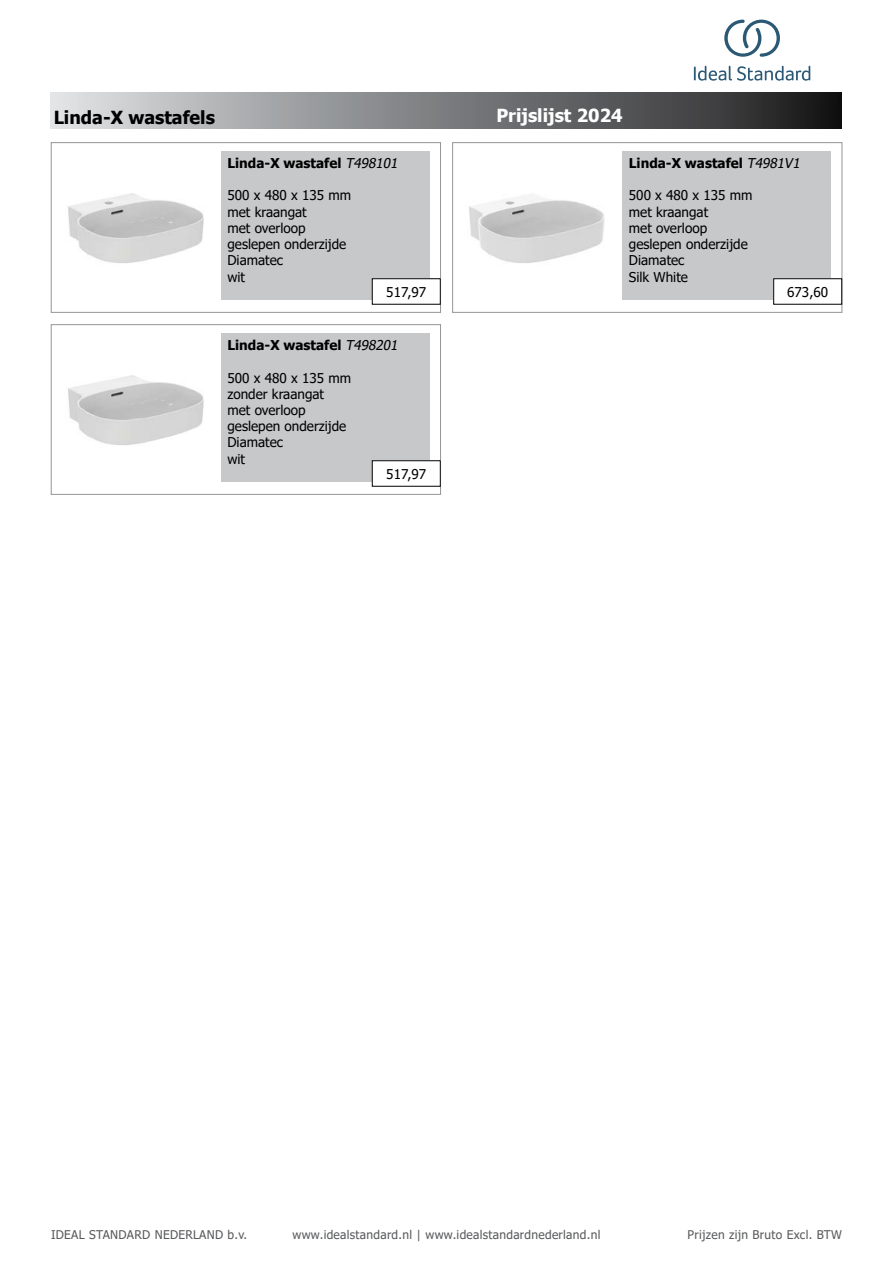
<style>
.page{position:relative;width:893px;height:1263px;background:#fff}
.page>*{position:absolute;margin:0;border:0;box-sizing:border-box;transform-origin:0 0}
.t1{font:700 18px "Tahoma";color:#000}
.t2{font:700 18px "Tahoma";color:#fff}
.t3{font:13.5px/16.2px "Tahoma";color:#000}
.t4{font:700 13.5px "Tahoma";color:#000}
.t5{font:12px "Tahoma";letter-spacing:.025em;color:#58595b}
.s1{font-weight:400;font-style:italic}
</style>
<div class="page">
<div style="left:51px;top:92px;width:791px;height:37px;background:linear-gradient(to right,#dee1e3,#1a1a1b)"></div>
<div style="left:51px;top:142px;width:390px;height:171px;border:1px solid #939598"></div>
<img style="left:68px;top:193px;width:136px;height:70px">
<div style="left:221px;top:151px;width:209px;height:149px;background:#c7c8ca"></div>
<div style="left:452px;top:142px;width:390px;height:171px;border:1px solid #939598"></div>
<img style="left:469px;top:194px;width:136px;height:69px">
<div style="left:622px;top:151px;width:209px;height:149px;background:#c7c8ca"></div>
<div style="left:51px;top:324px;width:390px;height:171px;border:1px solid #939598"></div>
<img style="left:68px;top:375px;width:136px;height:70px">
<div style="left:221px;top:333px;width:209px;height:149px;background:#c7c8ca"></div>
<div style="left:372px;top:279px;width:68px;height:25px;background:#fff"></div>
<div style="left:774px;top:279px;width:68px;height:25px;background:#fff"></div>
<div style="left:372px;top:461px;width:68px;height:25px;background:#fff"></div>
<div style="left:372px;top:460px;width:68px;height:26px;border:1px solid #000"></div>
<svg style="left:694px;top:66px;width:116px;height:15px"></svg>
<svg style="left:724px;top:20px;width:56px;height:37px"></svg>
<h1 class="t1" style="left:54px;top:105px;width:163px">Linda-X wastafels</h1>
<p class="t4" style="left:227px;top:154px;width:175px">Linda-X wastafel <span class="s1">T498101</span></p>
<p class="t3" style="left:227px;top:188px;width:125px">500 x 480 x 135 mm met kraangat<br>met overloop geslepen onderzijde<br>Diamatec<br>wit</p>
<h1 class="t2" style="left:496px;top:103px;width:128px">Prijslijst 2024</h1>
<p class="t4" style="left:629px;top:154px;width:176px">Linda-X wastafel <span class="s1">T4981V1</span></p>
<p class="t3" style="left:629px;top:188px;width:125px">500 x 480 x 135 mm met kraangat<br>met overloop geslepen onderzijde<br>Diamatec<br>Silk White</p>
<p class="t3" style="left:386px;top:284px;width:41px">517,97</p>
<p class="t3" style="left:787px;top:284px;width:42px">673,60</p>
<p class="t4" style="left:227px;top:336px;width:175px">Linda-X wastafel <span class="s1">T498201</span></p>
<p class="t3" style="left:227px;top:370px;width:125px">500 x 480 x 135 mm zonder kraangat<br>met overloop geslepen onderzijde<br>Diamatec<br>wit</p>
<p class="t3" style="left:386px;top:466px;width:41px">517,97</p>
<p class="t5" style="left:51px;top:1227px;width:198px">IDEAL STANDARD NEDERLAND b.v.</p>
<p class="t5" style="left:292px;top:1227px;width:309px">www.idealstandard.nl | www.idealstandardnederland.nl</p>
<p class="t5" style="left:688px;top:1227px;width:156px">Prijzen zijn Bruto Excl. BTW</p>
</div>
